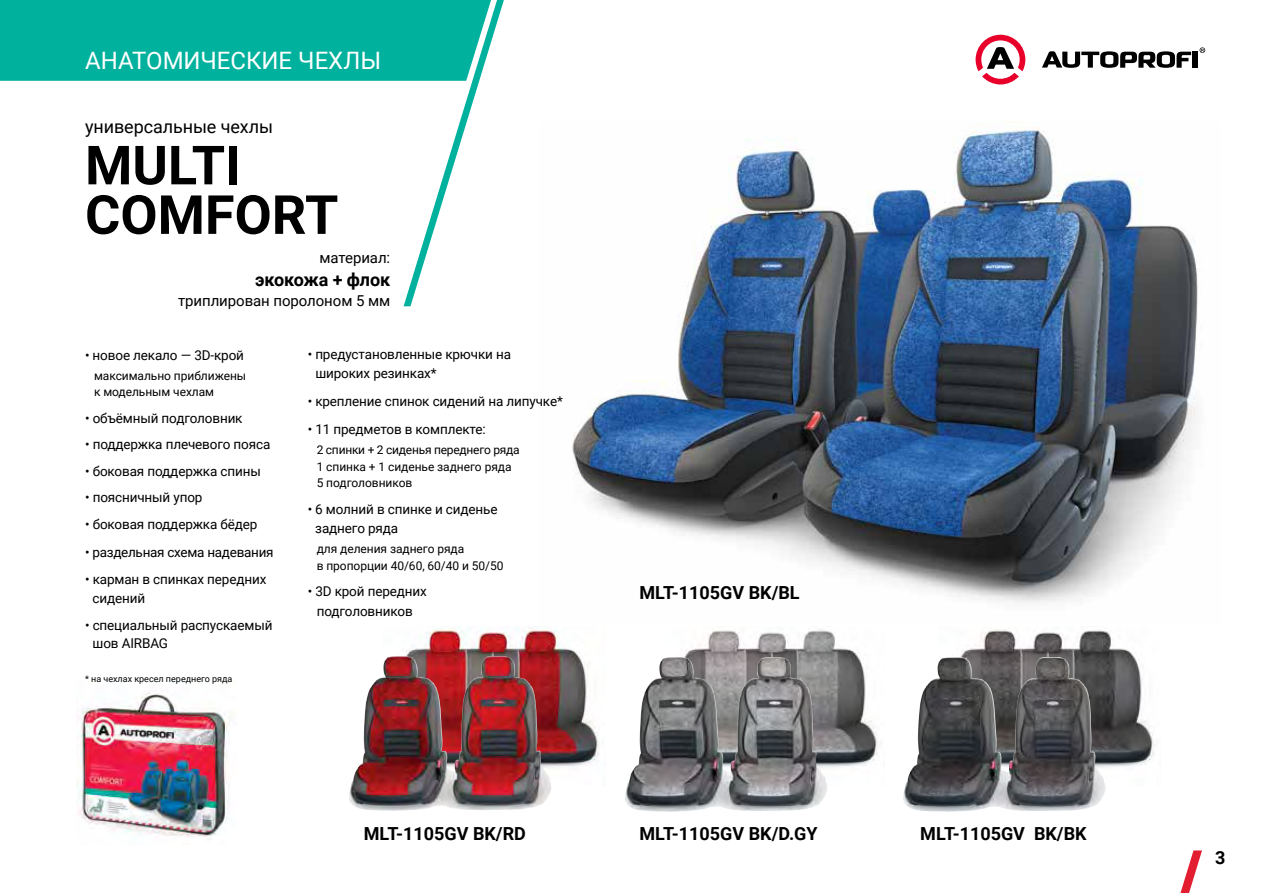
<style>
.page{position:relative;width:1263px;height:893px;background:#fff}
.page>*{position:absolute;margin:0;border:0;box-sizing:border-box;transform-origin:0 0}
.t1{font:700 54px/49.5px "Roboto";color:#000}
.t2{font:24px "Roboto";color:#fff}
.t3{font:700 18px "Roboto";color:#000}
.t4{font:18px "Roboto";letter-spacing:-.005em;color:#000}
.t5{font:15px "Roboto";letter-spacing:-.005em;color:#000}
.t6{font:13.5px/19.5px "Roboto";letter-spacing:-.01em;color:#000}
.t7{font:12px/16.5px "Roboto";letter-spacing:-.005em;color:#000}
.t8{font:9px "Roboto";color:#000}
</style>
<div class="page">
<div style="left:1192px;top:52px;width:5px;height:16px;background:#000"></div>
<svg style="left:1042px;top:51px;width:149px;height:17px"></svg>
<svg style="left:975px;top:35px;width:50px;height:49px"></svg>
<svg style="left:1199px;top:47px;width:6px;height:6px"></svg>
<svg style="left:1180px;top:850px;width:22px;height:43px"></svg>
<svg style="left:0;top:0;width:504px;height:306px"></svg>
<img style="left:960px;top:629px;width:195px;height:156px">
<img style="left:903px;top:657px;width:155px;height:155px">
<img style="left:684px;top:626px;width:194px;height:159px">
<img style="left:625px;top:657px;width:154px;height:152px">
<img style="left:406px;top:626px;width:193px;height:159px">
<img style="left:349px;top:656px;width:155px;height:153px">
<img style="left:572px;top:127px;width:626px;height:476px">
<img style="left:76px;top:692px;width:157px;height:148px">
<h2 class="t2" style="left:85px;top:44px;width:298px">АНАТОМИЧЕСКИЕ ЧЕХЛЫ</h2>
<h3 class="t4" style="left:85px;top:114px;width:189px">универсальные чехлы</h3>
<h1 class="t1" style="left:85px;top:138px;width:255px">MULTI<br>COMFORT</h1>
<p class="t5" style="left:320px;top:247px;width:72px">материал:</p>
<p class="t5" style="left:178px;top:290px;width:214px">триплирован поролоном 5 мм</p>
<h3 class="t3" style="left:255px;top:267px;width:137px">экокожа + флок</h3>
<p class="t6" style="left:85px;top:345px;width:161px">• новое лекало — 3D-крой</p>
<p class="t7" style="left:94px;top:367px;width:154px">максимально приближены к модельным чехлам</p>
<p class="t6" style="left:85px;top:408px;width:159px">• объёмный подголовник</p>
<p class="t6" style="left:85px;top:434px;width:187px">• поддержка плечевого пояса</p>
<p class="t6" style="left:85px;top:461px;width:177px">• боковая поддержка спины</p>
<p class="t6" style="left:85px;top:487px;width:119px">• поясничный упор</p>
<p class="t6" style="left:85px;top:514px;width:174px">• боковая поддержка бёдер</p>
<p class="t6" style="left:85px;top:542px;width:190px">• раздельная схема надевания</p>
<p class="t6" style="left:93px;top:568px;width:175px;text-indent:-8px">• карман в спинках передних сидений</p>
<p class="t6" style="left:93px;top:615px;width:181px;line-height:18px;text-indent:-8px">• специальный распускаемый шов AIRBAG</p>
<p class="t8" style="left:85px;top:672px;width:149px">* на чехлах кресел переднего ряда</p>
<p class="t6" style="left:315px;top:344px;width:197px;text-indent:-8px">• предустановленные крючки на широких резинках*</p>
<p class="t6" style="left:308px;top:391px;width:257px">• крепление спинок сидений на липучке*</p>
<p class="t6" style="left:308px;top:419px;width:179px">• 11 предметов в комплекте:</p>
<p class="t7" style="left:317px;top:441px;width:204px">2 спинки + 2 сиденья переднего ряда<br>1 спинка + 1 сиденье заднего ряда<br>5 подголовников</p>
<p class="t6" style="left:315px;top:499px;width:184px;text-indent:-8px">• 6 молний в спинке и сиденье заднего ряда</p>
<p class="t7" style="left:317px;top:540px;width:188px">для деления заднего ряда<br>в пропорции 40/60, 60/40 и 50/50</p>
<p class="t6" style="left:308px;top:581px;width:121px;text-align:center">• 3D крой передних подголовников</p>
<h3 class="t3" style="left:639px;top:580px;width:162px">MLT-1105GV BK/BL</h3>
<h3 class="t3" style="left:364px;top:821px;width:164px">MLT-1105GV BK/RD</h3>
<h3 class="t3" style="left:639px;top:821px;width:180px">MLT-1105GV BK/D.GY</h3>
<h3 class="t3" style="left:920px;top:821px;width:168px">MLT-1105GV BK/BK</h3>
<h3 class="t3" style="left:1215px;top:845px;width:12px">3</h3>
</div>
